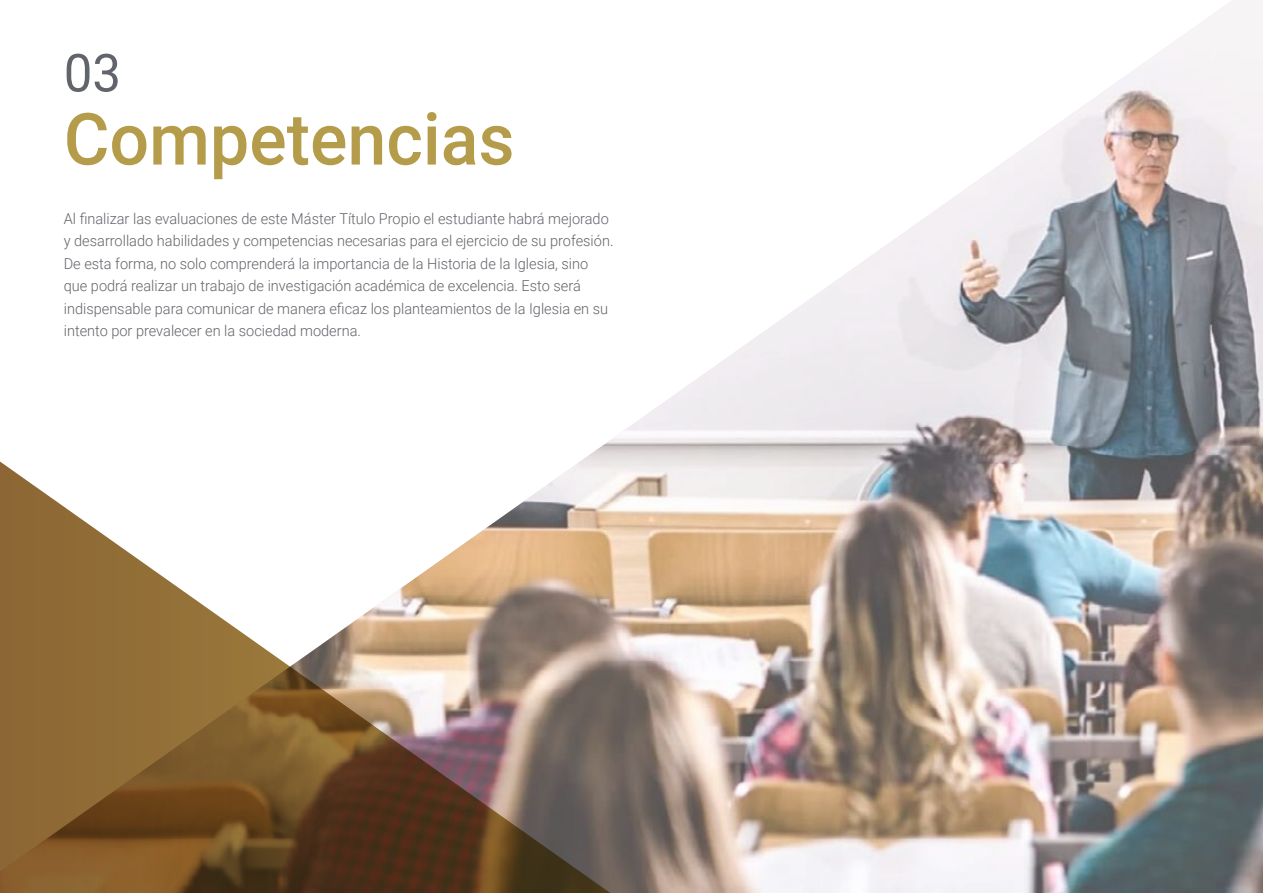
<style>
.page{position:relative;width:1263px;height:893px;background:#fff}
.page>*{position:absolute;margin:0;border:0;box-sizing:border-box;transform-origin:0 0}
.t1{font:500 72px "Roboto";color:#b49c4b}
.t2{font:52.5px "Roboto";color:#61646a}
.t3{font:300 15px/22.5px "Roboto";color:#61646a}
</style>
<div class="page">
<img style="left:602px;top:0;width:661px;height:893px">
<svg style="left:0;top:446px;width:640px;height:447px"></svg>
<h2 class="t2" style="left:64px;top:36px;width:59px">03</h2>
<h1 class="t1" style="left:64px;top:89px;width:452px">Competencias</h1>
<p class="t3" style="left:64px;top:207px;width:551px">Al finalizar las evaluaciones de este Máster Título Propio el estudiante habrá mejorado y desarrollado habilidades y competencias necesarias para el ejercicio de su profesión.<br>De esta forma, no solo comprenderá la importancia de la Historia de la Iglesia, sino que podrá realizar un trabajo de investigación académica de excelencia. Esto será indispensable para comunicar de manera eficaz los planteamientos de la Iglesia en su intento por prevalecer en la sociedad moderna.</p>
</div>
